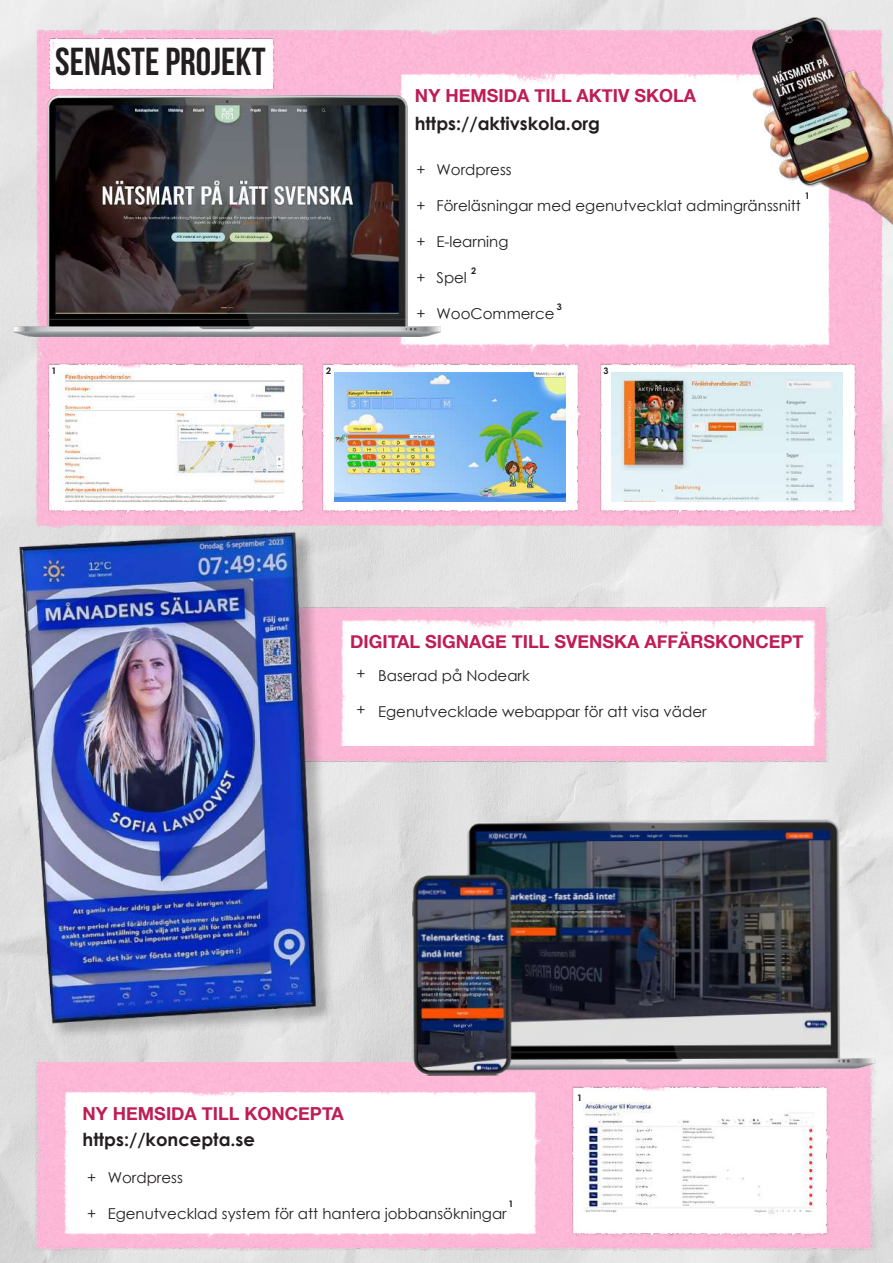
<style>
.page{position:relative;width:893px;height:1263px;background:#fff}
.page>*{position:absolute;margin:0;border:0;box-sizing:border-box;transform-origin:0 0}
.t1{font:39px "Bebas Neue";color:#231f20}
.t2{font:700 18px "Helvetica Neue";color:#bf1d55}
.t3{font:700 18px "Century Gothic";color:#231f20}
.t4{font:15px "Century Gothic";color:#231f20}
.t5{font:700 9px "Century Gothic";color:#231f20}
</style>
<div class="page">
<img style="left:0;top:0;width:893px;height:1263px">
<img style="left:335px;top:607px;width:495px;height:156px">
<img style="left:341px;top:619px;width:480px;height:127px">
<img style="left:36px;top:28px;width:851px;height:503px">
<img style="left:399px;top:73px;width:436px;height:279px">
<img style="left:49px;top:39px;width:228px;height:53px">
<img style="left:14px;top:95px;width:426px;height:241px">
<img style="left:48px;top:363px;width:257px;height:151px">
<img style="left:36px;top:1063px;width:840px;height:189px">
<img style="left:63px;top:1091px;width:478px;height:146px">
<img style="left:412px;top:819px;width:464px;height:257px">
<img style="left:323px;top:363px;width:257px;height:151px">
<img style="left:60px;top:372px;width:231px;height:130px">
<img style="left:573px;top:1086px;width:257px;height:151px">
<img style="left:584px;top:1102px;width:231px;height:117px">
<img style="left:334px;top:372px;width:232px;height:130px">
<img style="left:753px;top:18px;width:140px;height:209px">
<img style="left:19px;top:530px;width:316px;height:509px">
<img style="left:600px;top:363px;width:257px;height:151px">
<img style="left:612px;top:372px;width:231px;height:130px">
<h1 class="t1" style="left:55px;top:40px;width:212px">SENASTE PROJEKT</h1>
<p class="t5" style="left:52px;top:365px;width:7px">1</p>
<p class="t5" style="left:326px;top:365px;width:7px">2</p>
<p class="t2" style="left:415px;top:81px;width:283px">NY HEMSIDA TILL AKTIV SKOLA</p>
<p class="t3" style="left:415px;top:112px;width:187px">https://aktivskola.org</p>
<p class="t4" style="left:416px;top:159px;width:11px">+</p>
<p class="t4" style="left:416px;top:195px;width:11px">+</p>
<p class="t4" style="left:416px;top:231px;width:11px">+</p>
<p class="t4" style="left:416px;top:267px;width:11px">+</p>
<p class="t4" style="left:416px;top:303px;width:11px">+</p>
<p class="t4" style="left:436px;top:159px;width:77px">Wordpress</p>
<p class="t4" style="left:436px;top:195px;width:366px">Föreläsningar med egenutvecklat admingränssnitt</p>
<p class="t4" style="left:436px;top:231px;width:73px">E-learning</p>
<p class="t4" style="left:436px;top:267px;width:32px">Spel</p>
<p class="t4" style="left:436px;top:303px;width:119px">WooCommerce</p>
<p class="t5" style="left:805px;top:190px;width:7px">1</p>
<p class="t5" style="left:471px;top:265px;width:7px">2</p>
<p class="t5" style="left:557px;top:301px;width:7px">3</p>
<p class="t5" style="left:604px;top:365px;width:7px">3</p>
<p class="t2" style="left:350px;top:627px;width:455px">DIGITAL SIGNAGE TILL SVENSKA AFFÄRSKONCEPT</p>
<p class="t4" style="left:378px;top:665px;width:153px">Baserad på Nodeark</p>
<p class="t4" style="left:378px;top:701px;width:330px">Egenutvecklade webappar för att visa väder</p>
<p class="t4" style="left:357px;top:663px;width:11px">+</p>
<p class="t4" style="left:357px;top:699px;width:11px">+</p>
<p class="t5" style="left:577px;top:1092px;width:7px">1</p>
<p class="t2" style="left:83px;top:1100px;width:263px">NY HEMSIDA TILL KONCEPTA</p>
<p class="t3" style="left:83px;top:1128px;width:174px">https://koncepta.se</p>
<p class="t4" style="left:87px;top:1167px;width:11px">+</p>
<p class="t4" style="left:87px;top:1203px;width:11px">+</p>
<p class="t4" style="left:108px;top:1167px;width:77px">Wordpress</p>
<p class="t4" style="left:108px;top:1203px;width:401px">Egenutvecklad system för att hantera jobbansökningar</p>
<p class="t5" style="left:509px;top:1198px;width:7px">1</p>
</div>
